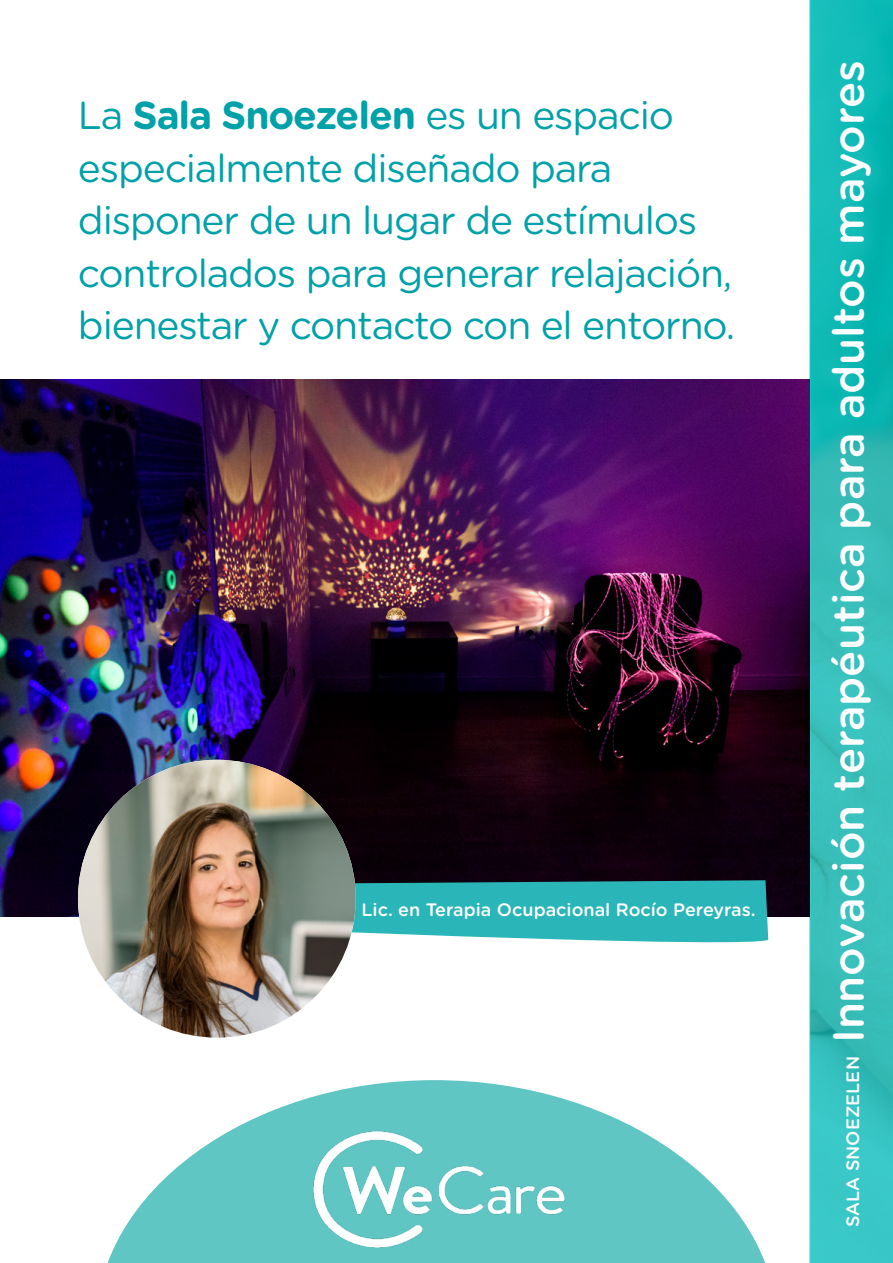
<style>
.page{position:relative;width:893px;height:1263px;background:#fff}
.page>*{position:absolute;margin:0;border:0;box-sizing:border-box;transform-origin:0 0}
.t1{font:500 43.5px "Gotham Rounded";color:#fff}
.t2{font:39px/52.5px "Gotham Rounded";letter-spacing:-.03em;color:#00a1a8}
.t3{font:500 18px "Gotham Rounded";color:#fff}
.s1{font-weight:700}
</style>
<div class="page">
<svg style="left:809px;top:0;width:84px;height:1263px;fill:#37beba"></svg>
<svg style="left:107px;top:1080px;width:658px;height:183px;fill:#5fc6c4"></svg>
<img style="left:282px;top:1126px;width:313px;height:137px">
<img style="left:0;top:380px;width:810px;height:536px">
<svg style="left:347px;top:880px;width:421px;height:67px"></svg>
<img style="left:78px;top:760px;width:278px;height:277px;border-radius:139px">
<p class="t2" style="left:78px;top:87px;width:659px">La <span class="s1">Sala Snoezelen</span> es un espacio especialmente diseñado para disponer de un lugar de estímulos controlados para generar relajación, bienestar y contacto con el entorno.</p>
<p class="t3" style="left:361px;top:897px;width:396px">Lic. en Terapia Ocupacional Rocío Pereyras.</p>
<p class="t1" style="left:817px;top:1043px;width:985px;rotate:-90deg">Innovación terapéutica para adultos mayores</p>
<p class="t3" style="left:840px;top:1227px;width:172px;rotate:-90deg">SALA SNOEZELEN</p>
</div>
